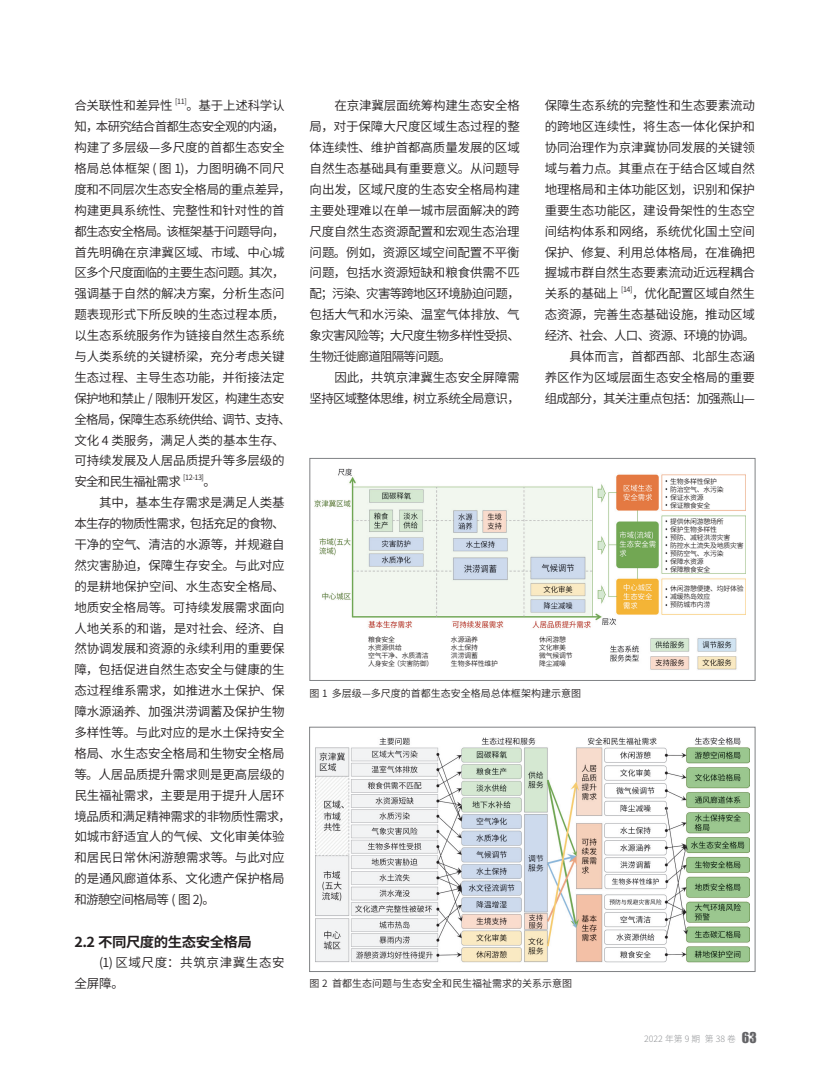
<style>
.page{position:relative;width:826px;height:1085px;background:#fff}
.page>*{position:absolute;margin:0;border:0;box-sizing:border-box;transform-origin:0 0}
.二级标题{font:700 13.75px "Source Han Sans CN";letter-spacing:-.035em;color:#231f20;scale:1.05 1}
.正文{font:12.5px/20.9px "Source Han Sans CN";letter-spacing:-.01em;color:#231f20;text-align:justify}
.正文-2{font:12.5px/20.9px "Source Han Sans CN";letter-spacing:-.06em;color:#231f20;text-align:right}
.正文-3{font:12.5px/20.9px "Source Han Sans CN";letter-spacing:.05em;color:#231f20}
.图说{font:10px "Source Han Sans CN";color:#231f20}
.t1{font:300 8.75px "Source Han Sans CN";color:#939598}
.正文-4{font:7.25px "Source Han Sans CN";letter-spacing:-.06em;color:#231f20}
.图例文字{font:6.88px "Source Han Sans CN";letter-spacing:-.025em;color:#231f20}
.s1{font-family:"Impact";font-weight:400;font-size:13.75px;color:#636366}
</style>
<div class="page">
<img style="left:314px;top:469px;width:431px;height:201px">
<div style="left:309px;top:458px;width:446px;height:222px;border:1px solid #808285"></div>
<img style="left:315px;top:737px;width:434px;height:226px">
<div style="left:309px;top:726px;width:446px;height:245px;border:1px solid #808285"></div>
<p class="正文" style="left:74px;top:95px;width:100px">合关联性和差异性</p>
<p class="正文-4" style="left:175px;top:97px;width:13px">[11]</p>
<p class="正文" style="left:74px;top:95px;width:218px;text-align:left;text-indent:112px">。基于上述科学认知，本研究结合首都生态安全观的内涵，构建了多层级—多尺度的首都生态安全格局总体框架 ( 图 1)，力图明确不同尺度和不同层次生态安全格局的重点差异，构建更具系统性、完整性和针对性的首都生态安全格局。该框架基于问题导向，首先明确在京津冀区域、市域、中心城区多个尺度面临的主要生态问题。其次，强调基于自然的解决方案，分析生态问题表现形式下所反映的生态过程本质，以生态系统服务作为链接自然生态系统与人类系统的关键桥梁，充分考虑关键生态过程、主导生态功能，并衔接法定保护地和禁止 / 限制开发区，构建生态安全格局，保障生态系统供给、调节、支持、文化 4 类服务，满足人类的基本生存、可持续发展及人居品质提升等多层级的安全和民生福祉需求</p>
<p class="正文-4" style="left:183px;top:473px;width:22px">[12-13]</p>
<p class="正文" style="left:203px;top:471px;width:14px">。</p>
<p class="正文" style="left:74px;top:492px;width:218px;text-align:left;text-indent:25px">其中，基本生存需求是满足人类基本生存的物质性需求，包括充足的食物、干净的空气、清洁的水源等，并规避自然灾害胁迫，保障生存安全。与此对应的是耕地保护空间、水生态安全格局、地质安全格局等。可持续发展需求面向人地关系的和谐，是对社会、经济、自然协调发展和资源的永续利用的重要保障，包括促进自然生态安全与健康的生态过程维系需求，如推进水土保护、保障水源涵养、加强洪涝调蓄及保护生物多样性等。与此对应的是水土保持安全格局、水生态安全格局和生物安全格局等。人居品质提升需求则是更高层级的民生福祉需求，主要是用于提升人居环境品质和满足精神需求的非物质性需求，如城市舒适宜人的气候、文化审美体验和居民日常休闲游憩需求等。与此对应的是通风廊道体系、文化遗产保护格局和游憩空间格局等 ( 图 2)。</p>
<p class="二级标题" style="left:74px;top:934px;width:171px">2.2 不同尺度的生态安全格局</p>
<p class="正文-3" style="left:74px;top:951px;width:212px;text-indent:25px">(1) 区域尺度：共筑京津冀生态安全屏障。</p>
<p class="正文" style="left:309px;top:95px;width:212px;text-indent:25px">在京津冀层面统筹构建生态安全格局，对于保障大尺度区域生态过程的整体连续性、维护首都高质量发展的区域自然生态基础具有重要意义。从问题导向出发，区域尺度的生态安全格局构建主要处理难以在单一城市层面解决的跨尺度自然生态资源配置和宏观生态治理问题。例如，资源区域空间配置不平衡问题，包括水资源短缺和粮食供需不匹配；污染、灾害等跨地区环境胁迫问题，包括大气和水污染、温室气体排放、气象灾害风险等；大尺度生物多样性受损、生物迁徙廊道阻隔等问题。</p>
<p class="正文-2" style="left:309px;top:367px;width:212px">因此，共筑京津冀生态安全屏障需<br>坚持区域整体思维，树立系统全局意识，</p>
<p class="正文" style="left:544px;top:95px;width:212px">保障生态系统的完整性和生态要素流动的跨地区连续性，将生态一体化保护和协同治理作为京津冀协同发展的关键领域与着力点。其重点在于结合区域自然地理格局和主体功能区划，识别和保护重要生态功能区，建设骨架性的生态空间结构体系和网络，系统优化国土空间保护、修复、利用总体格局，在准确把握城市群自然生态要素流动近远程耦合关系的基础上</p>
<p class="正文-4" style="left:621px;top:285px;width:13px">[14]</p>
<p class="正文" style="left:544px;top:283px;width:212px;text-indent:87px">，优化配置区域自然生态资源，完善生态基础设施，推动区域经济、社会、人口、资源、环境的协调。</p>
<p class="正文" style="left:544px;top:346px;width:212px;text-indent:25px">具体而言，首都西部、北部生态涵养区作为区域层面生态安全格局的重要组成部分，其关注重点包括：加强燕山—</p>
<p class="图例文字" style="left:368px;top:635px;width:28px">粮食安全</p>
<p class="图例文字" style="left:368px;top:643px;width:35px">水资源供给</p>
<p class="图例文字" style="left:368px;top:651px;width:62px">空气干净、水质清洁</p>
<p class="图例文字" style="left:368px;top:659px;width:67px">人身安全（灾害防御）</p>
<p class="图例文字" style="left:451px;top:635px;width:28px">水源涵养</p>
<p class="图例文字" style="left:451px;top:643px;width:28px">水土保持</p>
<p class="图例文字" style="left:451px;top:651px;width:28px">洪涝调蓄</p>
<p class="图例文字" style="left:451px;top:659px;width:49px">生物多样性维护</p>
<p class="图例文字" style="left:539px;top:635px;width:28px">休闲游憩</p>
<p class="图例文字" style="left:539px;top:643px;width:28px">文化审美</p>
<p class="图例文字" style="left:539px;top:651px;width:35px">微气候调节</p>
<p class="图例文字" style="left:539px;top:659px;width:28px">降尘减噪</p>
<p class="图例文字" style="left:670px;top:477px;width:49px">生物多样性保护</p>
<p class="图例文字" style="left:670px;top:485px;width:55px">防治空气、水污染</p>
<p class="图例文字" style="left:670px;top:493px;width:35px">保证水资源</p>
<p class="图例文字" style="left:670px;top:501px;width:42px">保证粮食安全</p>
<p class="图例文字" style="left:670px;top:517px;width:55px">提供休闲游憩场所</p>
<p class="图例文字" style="left:670px;top:525px;width:49px">保护生物多样性</p>
<p class="图例文字" style="left:670px;top:533px;width:62px">预防、减轻洪涝灾害</p>
<p class="图例文字" style="left:670px;top:541px;width:75px">防控水土流失及地质灾害</p>
<p class="图例文字" style="left:670px;top:549px;width:55px">预防空气、水污染</p>
<p class="图例文字" style="left:670px;top:557px;width:35px">保障水资源</p>
<p class="图例文字" style="left:670px;top:565px;width:42px">保障粮食安全</p>
<p class="图例文字" style="left:670px;top:585px;width:75px">休闲游憩便捷、均好体验</p>
<p class="图例文字" style="left:670px;top:593px;width:42px">减缓热岛效应</p>
<p class="图例文字" style="left:670px;top:601px;width:42px">预防城市内涝</p>
<p class="图说" style="left:309px;top:687px;width:273px">图 1 多层级—多尺度的首都生态安全格局总体框架构建示意图</p>
<p class="图说" style="left:309px;top:977px;width:264px">图 2 首都生态问题与生态安全和民生福祉需求的关系示意图</p>
<p class="t1" style="left:644px;top:1033px;width:114px">2022 年第 9 期 第 38 卷 <span class="s1">63</span></p>
</div>
